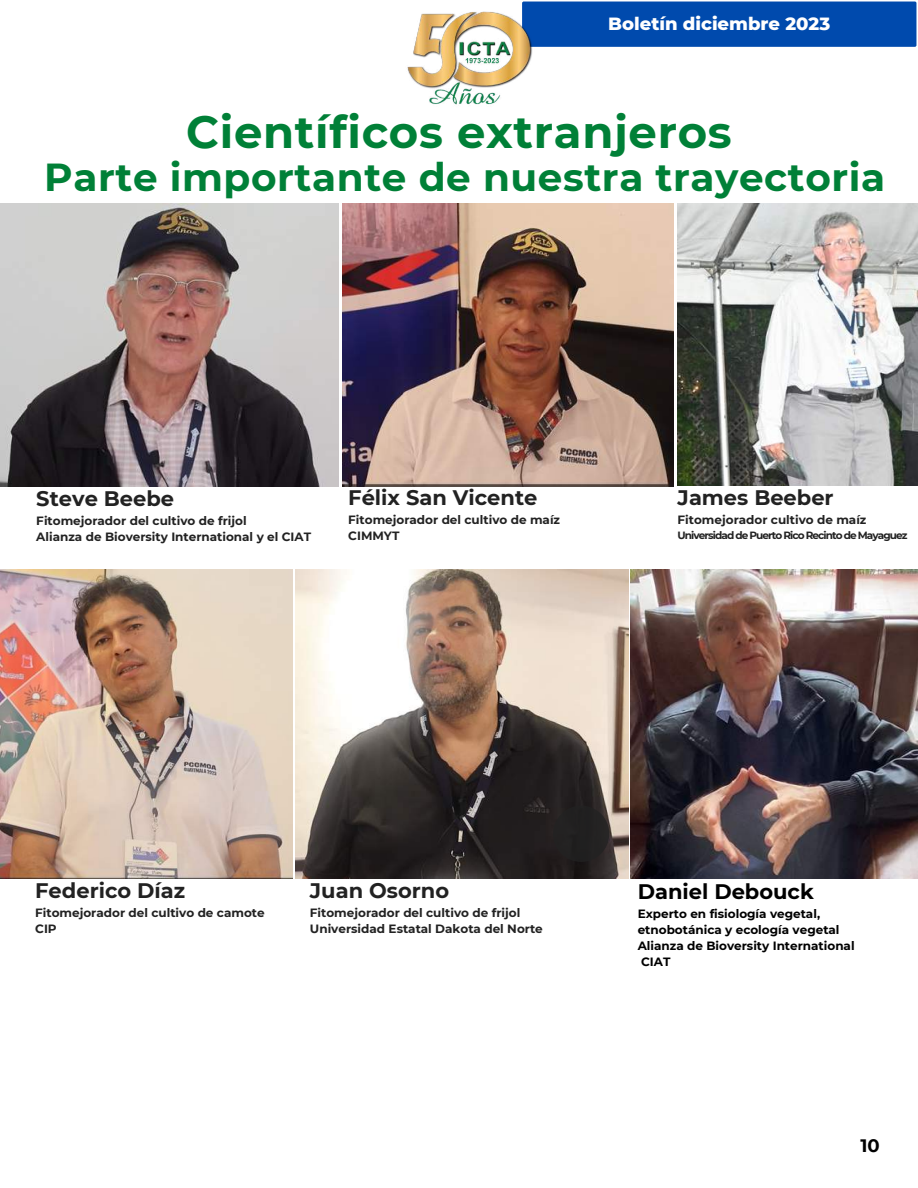
<style>
.page{position:relative;width:918px;height:1188px;background:#fff}
.page>*{position:absolute;margin:0;border:0;box-sizing:border-box;transform-origin:0 0}
.t1{font:700 45px "Montserrat";letter-spacing:.015em;color:#008037}
.t2{font:700 39px "Montserrat";letter-spacing:.015em;color:#008037}
.t3{font:700 21px "Montserrat";color:#222}
.t4{font:700 21px "Montserrat";color:#000}
.t5{font:800 18px "Montserrat";color:#fff}
.t6{font:700 18px "Montserrat";color:#000}
.t7{font:700 12px/16px "Montserrat";color:#222}
.t8{font:700 12px/16px "Montserrat";color:#000}
.t9{font:700 10.5px "Montserrat";letter-spacing:-.09em;color:#222}
</style>
<div class="page">
<div style="left:537px;top:1px;width:380px;height:46px;background:#004aad"></div>
<img style="left:407px;top:1px;width:130px;height:104px">
<img style="left:342px;top:203px;width:331px;height:284px">
<img style="left:0;top:203px;width:339px;height:284px">
<img style="left:0;top:569px;width:293px;height:310px">
<img style="left:295px;top:569px;width:333px;height:310px">
<div style="left:553px;top:806px;width:56px;height:56px;background:#222;border-radius:50%"></div>
<img style="left:631px;top:569px;width:287px;height:310px">
<img style="left:678px;top:203px;width:240px;height:282px">
<h3 class="t5" style="left:608px;top:12px;width:223px">Boletín diciembre 2023</h3>
<h1 class="t1" style="left:186px;top:105px;width:547px">Científicos extranjeros</h1>
<h2 class="t2" style="left:44px;top:153px;width:843px">Parte importante de nuestra trayectoria</h2>
<h3 class="t3" style="left:36px;top:486px;width:139px">Steve Beebe</h3>
<p class="t7" style="left:36px;top:513px;width:276px">Fitomejorador del cultivo de frijol<br>Alianza de Bioversity International y el CIAT</p>
<h3 class="t3" style="left:348px;top:485px;width:191px">Félix San Vicente</h3>
<p class="t7" style="left:348px;top:512px;width:213px">Fitomejorador del cultivo de maíz<br>CIMMYT</p>
<h3 class="t3" style="left:678px;top:485px;width:158px">James Beeber</h3>
<p class="t7" style="left:678px;top:512px;width:190px">Fitomejorador cultivo de maíz</p>
<p class="t9" style="left:678px;top:529px;width:231px">Universidad de Puerto Rico Recinto de Mayaguez</p>
<h3 class="t3" style="left:35px;top:878px;width:151px">Federico Díaz</h3>
<p class="t7" style="left:35px;top:905px;width:231px">Fitomejorador del cultivo de camote<br>CIP</p>
<h3 class="t3" style="left:310px;top:878px;width:141px">Juan Osorno</h3>
<p class="t7" style="left:310px;top:905px;width:234px">Fitomejorador del cultivo de frijol<br>Universidad Estatal Dakota del Norte</p>
<h3 class="t4" style="left:638px;top:879px;width:178px">Daniel Debouck</h3>
<p class="t8" style="left:638px;top:906px;width:218px">Experto en fisiología vegetal, etnobotánica y ecología vegetal<br>Alianza de Bioversity International<br>CIAT</p>
<h3 class="t6" style="left:861px;top:1135px;width:21px">10</h3>
</div>
